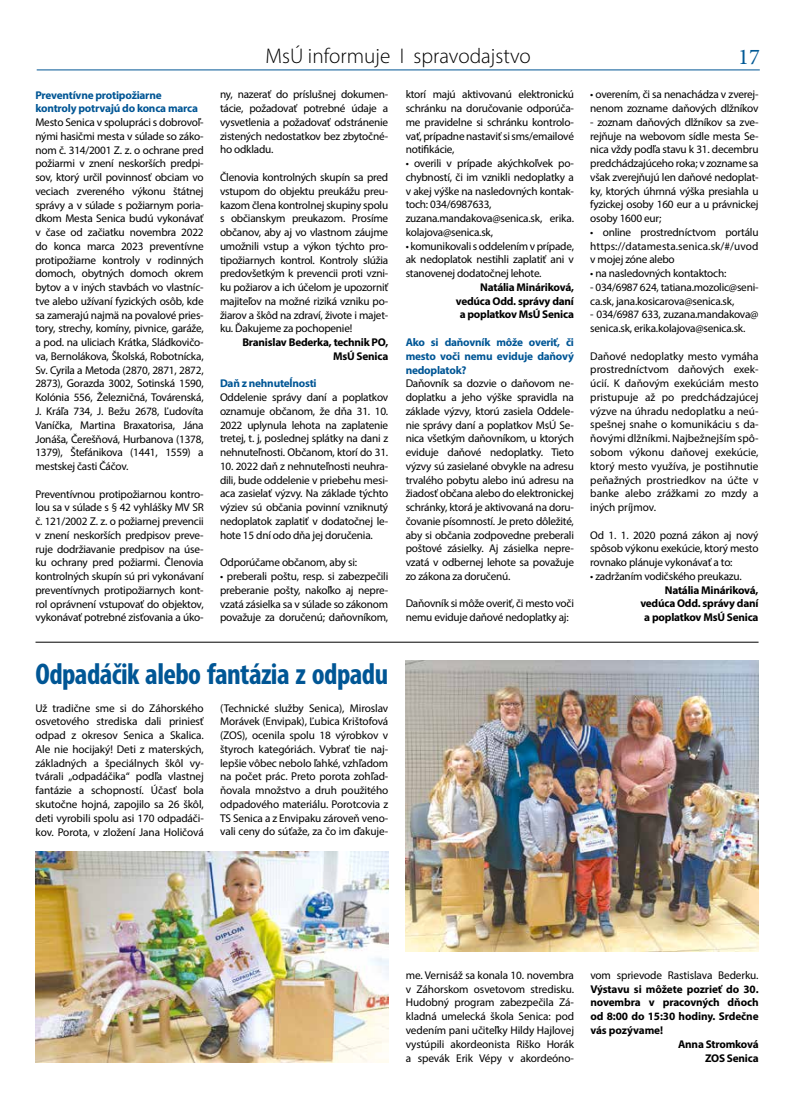
<style>
.page{position:relative;width:794px;height:1110px;background:#fff}
.page>*{position:absolute;margin:0;border:0;box-sizing:border-box;transform-origin:0 0}
.t1{font:700 condensed 30px "Myriad Pro";letter-spacing:-.02em;color:#005695}
.t2{font:22.5px "Minion Pro";color:#005995}
.t3{font:300 21.25px "Myriad Pro";color:#000}
.t4{font:11.25px/13.8px "Myriad Pro";letter-spacing:-.02em;color:#000;text-align:justify}
.t5{font:700 11.25px/13.8px "Myriad Pro";letter-spacing:-.02em;color:#000;text-align:right}
.t6{font:700 11.25px/13.8px "Myriad Pro";letter-spacing:-.02em;color:#005695}
</style>
<div class="page">
<hr style="left:37px;top:70px;width:723px;height:1px;background:#005695">
<hr style="left:36px;top:641px;width:722px;height:1px;background:#000">
<img style="left:406px;top:660px;width:352px;height:291px">
<img style="left:35px;top:851px;width:353px;height:210px">
<p class="t6" style="left:35px;top:87px;width:164px">Preventívne protipožiarne kontroly potrvajú do konca marca</p>
<p class="t4" style="left:35px;top:115px;width:170px">Mesto Senica v spolupráci s dobrovoľ&shy;nými hasičmi mesta v súlade so záko&shy;nom č. 314/2001 Z. z. o ochrane pred požiarmi v znení neskorších predpi&shy;sov, ktorý určil povinnosť obciam vo veciach zvereného výkonu štátnej správy a v súlade s požiarnym poria&shy;dkom Mesta Senica budú vykonávať v čase od začiatku novembra 2022 do konca marca 2023 preventívne protipožiarne kontroly v rodinných domoch, obytných domoch okrem bytov a v iných stavbách vo vlastníc&shy;tve alebo užívaní fyzických osôb, kde sa zamerajú najmä na povalové pries&shy;tory, strechy, komíny, pivnice, garáže, a pod. na uliciach Krátka, Sládkovičo&shy;va, Bernolákova, Školská, Robotnícka, Sv. Cyrila a Metoda (2870, 2871, 2872, 2873), Gorazda 3002, Sotinská 1590, Kolónia 556, Železničná, Továrenská, J. Kráľa 734, J. Bežu 2678, Ľudovíta Vaníčka, Martina Braxatorisa, Jána Jonáša, Čerešňová, Hurbanova (1378, 1379), Štefánikova (1441, 1559) a mestskej časti Čáčov.</p>
<p class="t4" style="left:35px;top:486px;width:170px">Preventívnou protipožiarnou kontro&shy;lou sa v súlade s § 42 vyhlášky MV SR č. 121/2002 Z. z. o požiarnej prevencii v znení neskorších predpisov preve&shy;ruje dodržiavanie predpisov na úse&shy;ku ochrany pred požiarmi. Členovia kontrolných skupín sú pri vykonávaní preventívnych protipožiarnych kont&shy;rol oprávnení vstupovať do objektov, vykonávať potrebné zisťovania a úko-</p>
<h3 class="t3" style="left:265px;top:43px;width:267px">MsÚ informuje I spravodajstvo</h3>
<h2 class="t2" style="left:738px;top:41px;width:23px">17</h2>
<p class="t4" style="left:220px;top:88px;width:170px">ny, nazerať do príslušnej dokumen&shy;tácie, požadovať potrebné údaje a vysvetlenia a požadovať odstránenie zistených nedostatkov bez zbytočné&shy;ho odkladu.</p>
<p class="t4" style="left:220px;top:170px;width:170px">Členovia kontrolných skupín sa pred vstupom do objektu preukážu preu&shy;kazom člena kontrolnej skupiny spolu s občianskym preukazom. Prosíme občanov, aby aj vo vlastnom záujme umožnili vstup a výkon týchto pro&shy;tipožiarnych kontrol. Kontroly slúžia predovšetkým k prevencii proti vzni&shy;ku požiarov a ich účelom je upozorniť majiteľov na možné riziká vzniku po&shy;žiarov a škôd na zdraví, živote i majet&shy;ku. Ďakujeme za pochopenie!</p>
<p class="t5" style="left:242px;top:335px;width:147px">Branislav Bederka, technik PO,<br>MsÚ Senica</p>
<p class="t6" style="left:220px;top:376px;width:98px">Daň z nehnuteĺnosti</p>
<p class="t4" style="left:220px;top:390px;width:170px">Oddelenie správy daní a poplatkov oznamuje občanom, že dňa 31. 10.<br>2022 uplynula lehota na zaplatenie tretej, t. j, poslednej splátky na dani z nehnuteľnosti. Občanom, ktorí do 31.</p>
<p class="t4" style="left:220px;top:459px;width:170px">10. 2022 daň z nehnuteľnosti neuhra&shy;dili, bude oddelenie v priebehu mesi&shy;aca zasielať výzvy. Na základe týchto výziev sú občania povinní vzniknutý nedoplatok zaplatiť v dodatočnej le&shy;hote 15 dní odo dňa jej doručenia.</p>
<p class="t4" style="left:220px;top:555px;width:139px">Odporúčame občanom, aby si:</p>
<p class="t4" style="left:220px;top:569px;width:170px">• preberali poštu, resp. si zabezpečili preberanie pošty, nakoľko aj nepre&shy;vzatá zásielka sa v súlade so zákonom považuje za doručenú; daňovníkom,</p>
<p class="t4" style="left:406px;top:87px;width:170px">ktorí majú aktivovanú elektronickú schránku na doručovanie odporúča&shy;me pravidelne si schránku kontrolo&shy;vať, prípadne nastaviť si sms/emailové notifikácie,</p>
<p class="t4" style="left:406px;top:156px;width:170px;text-align:left">• overili v prípade akýchkoľvek po&shy;chybností, či im vznikli nedoplatky a v akej výške na nasledovných kontak&shy;toch: 034/6987633, zuzana.mandakova@senica.sk, erika. kolajova@senica.sk,</p>
<p class="t4" style="left:406px;top:239px;width:170px">• komunikovali s oddelením v prípade, ak nedoplatok nestihli zaplatiť ani v stanovenej dodatočnej lehote.</p>
<p class="t5" style="left:456px;top:280px;width:120px">Natália Mináriková, vedúca Odd. správy daní a poplatkov MsÚ Senica</p>
<p class="t6" style="left:406px;top:335px;width:170px;text-align:justify">Ako si daňovník môže overiť, či mesto voči nemu eviduje daňový nedoplatok?</p>
<p class="t4" style="left:406px;top:376px;width:170px">Daňovník sa dozvie o daňovom ne&shy;doplatku a jeho výške spravidla na základe výzvy, ktorú zasiela Oddele&shy;nie správy daní a poplatkov MsÚ Se&shy;nica všetkým daňovníkom, u ktorých eviduje daňové nedoplatky. Tieto výzvy sú zasielané obvykle na adresu trvalého pobytu alebo inú adresu na žiadosť občana alebo do elektronickej schránky, ktorá je aktivovaná na doru&shy;čovanie písomností. Je preto dôležité, aby si občania zodpovedne preberali poštové zásielky. Aj zásielka nepre&shy;vzatá v odbernej lehote sa považuje zo zákona za doručenú.</p>
<p class="t4" style="left:406px;top:596px;width:170px">Daňovník si môže overiť, či mesto voči nemu eviduje daňové nedoplatky aj:</p>
<p class="t4" style="left:590px;top:87px;width:170px">• overením, či sa nenachádza v zverej&shy;nenom zozname daňových dlžníkov</p>
<p class="t4" style="left:590px;top:115px;width:170px">- zoznam daňových dlžníkov sa zve&shy;rejňuje na webovom sídle mesta Se&shy;nica vždy podľa stavu k 31. decembru predchádzajúceho roka; v zozname sa však zverejňujú len daňové nedoplat&shy;ky, ktorých úhrnná výška presiahla u fyzickej osoby 160 eur a u právnickej osoby 1600 eur;</p>
<p class="t4" style="left:590px;top:225px;width:170px">• online prostredníctvom portálu https://datamesta.senica.sk/#/uvod v mojej zóne alebo</p>
<p class="t4" style="left:590px;top:266px;width:138px">• na nasledovných kontaktoch:</p>
<p class="t4" style="left:590px;top:280px;width:170px">- 034/6987 624, tatiana.mozolic@seni&shy;ca.sk, jana.kosicarova@senica.sk,</p>
<p class="t4" style="left:590px;top:307px;width:170px">- 034/6987 633, zuzana.mandakova@ senica.sk, erika.kolajova@senica.sk.</p>
<p class="t4" style="left:590px;top:349px;width:170px">Daňové nedoplatky mesto vymáha prostredníctvom daňových exek&shy;úcií. K daňovým exekúciám mesto pristupuje až po predchádzajúcej výzve na úhradu nedoplatku a neú&shy;spešnej snahe o komunikáciu s da&shy;ňovými dlžníkmi. Najbežnejším spô&shy;sobom výkonu daňovej exekúcie, ktorý mesto využíva, je postihnutie peňažných prostriedkov na účte v banke alebo zrážkami zo mzdy a iných príjmov.</p>
<p class="t4" style="left:590px;top:527px;width:170px">Od 1. 1. 2020 pozná zákon aj nový spôsob výkonu exekúcie, ktorý mesto rovnako plánuje vykonávať a to:</p>
<p class="t4" style="left:590px;top:569px;width:153px">• zadržaním vodičského preukazu.</p>
<p class="t5" style="left:640px;top:582px;width:120px">Natália Mináriková, vedúca Odd. správy daní a poplatkov MsÚ Senica</p>
<h1 class="t1" style="left:35px;top:655px;width:354px">Odpadáčik alebo fantázia z odpadu</h1>
<p class="t4" style="left:36px;top:700px;width:170px">Už tradične sme si do Záhorského osvetového strediska dali priniesť odpad z okresov Senica a Skalica.<br>Ale nie hocijaký! Deti z materských, základných a špeciálnych škôl vy&shy;tvárali „odpadáčika“ podľa vlastnej fantázie a schopností. Účasť bola skutočne hojná, zapojilo sa 26 škôl, deti vyrobili spolu asi 170 odpadáči&shy;kov. Porota, v zložení Jana Holičová</p>
<p class="t4" style="left:220px;top:700px;width:170px">(Technické služby Senica), Miroslav Morávek (Envipak), Ľubica Krištofová (ZOS), ocenila spolu 18 výrobkov v štyroch kategóriách. Vybrať tie naj&shy;lepšie vôbec nebolo ľahké, vzhľadom na počet prác. Preto porota zohľad&shy;ňovala množstvo a druh použitého odpadového materiálu. Porotcovia z TS Senica a z Envipaku zároveň veno&shy;vali ceny do súťaže, za čo im ďakuje-</p>
<p class="t4" style="left:406px;top:967px;width:170px">me. Vernisáž sa konala 10. novembra v Záhorskom osvetovom stredisku.<br>Hudobný program zabezpečila Zá&shy;kladná umelecká škola Senica: pod vedením pani učiteľky Hildy Hajlovej vystúpili akordeonista Riško Horák a spevák Erik Vépy v akordeóno-</p>
<p class="t4" style="left:590px;top:967px;width:170px">vom sprievode Rastislava Bederku.</p>
<p class="t5" style="left:590px;top:981px;width:170px">Výstavu si môžete pozrieť do 30.</p>
<p class="t5" style="left:590px;top:995px;width:170px">novembra v pracovných dňoch</p>
<p class="t5" style="left:590px;top:1008px;width:170px">od 8:00 do 15:30 hodiny. Srdečne</p>
<p class="t5" style="left:590px;top:1022px;width:74px">vás pozývame!</p>
<p class="t5" style="left:678px;top:1036px;width:82px">Anna Stromková</p>
<p class="t5" style="left:705px;top:1050px;width:55px">ZOS Senica</p>
</div>
